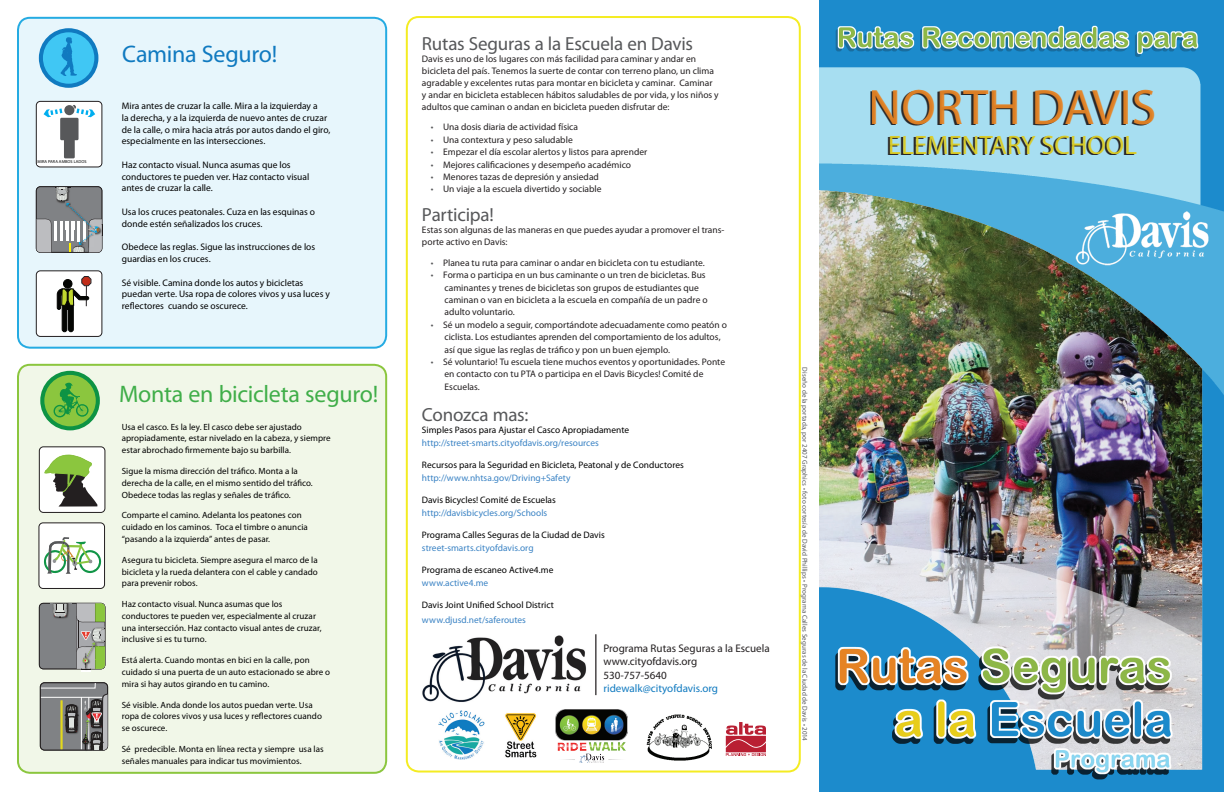
<style>
.page{position:relative;width:1224px;height:792px;background:#fff}
.page>*{position:absolute;margin:0;border:0;box-sizing:border-box;transform-origin:0 0}
.t1{font:50px "Myriad Pro";color:#e58324}
.t2{font:26.8px "Myriad Pro";color:#dccc22}
.t3{font:24px "Myriad Pro";letter-spacing:-.01em;color:#40ae49}
.t4{font:24px "Myriad Pro";letter-spacing:-.015em;color:#107ac0}
.t5{font:19px "Myriad Pro";letter-spacing:-.01em;color:#57585a}
.t6{font:11.1px/13.3px "Gotham";color:#231f20}
.t7{font:700 11.1px "Gotham";color:#231f20}
.t8{font:11.1px "Gotham";color:#107ac0}
.t9{font:9.5px/12.4px "Myriad Pro";color:#231f20}
.t10{font:9.5px/11.8px "Myriad Pro";color:#000}
.t11{font:9.4px "Myriad Pro";color:#000}
.t12{font:9.4px "Myriad Pro";color:#3982c4}
.t13{font:9px/11.8px "Myriad Pro";letter-spacing:.005em;color:#000}
.t14{font:7px "Myriad Pro";letter-spacing:.01em;color:#57585a}
.t15{font:4.5px "Myriad Pro";color:#231f20}
.t16{font:4.3px "Myriad Pro";letter-spacing:.02em;color:#000}
.s1{color:#57585a}
</style>
<div class="page">
<div style="left:406px;top:16px;width:395px;height:757px;border:2px solid #f4ec23;border-radius:12px"></div>
<div style="left:18px;top:365px;width:368px;height:408px;background:#f1f7e8;border-radius:12px"></div>
<div style="left:17px;top:364px;width:370px;height:410px;border:2px solid #8bc63e;border-radius:12px"></div>
<div style="left:18px;top:18px;width:368px;height:330px;background:#e7f6fc;border-radius:12px"></div>
<div style="left:17px;top:17px;width:370px;height:332px;border:2px solid #25abe2;border-radius:12px"></div>
<div style="left:39px;top:28px;width:59px;height:60px;background:#107ac0;border-radius:50%"></div>
<div style="left:43px;top:32px;width:51px;height:52px;background:#40c7f4;border-radius:50%"></div>
<svg style="left:60px;top:37px;width:17px;height:39px"></svg>
<svg style="left:40px;top:371px;width:60px;height:59px"></svg>
<div style="left:44px;top:375px;width:52px;height:51px;background:#8bc63e;border-radius:50%"></div>
<svg style="left:54px;top:383px;width:35px;height:34px"></svg>
<svg style="left:36px;top:186px;width:67px;height:67px;background:#919496"></svg>
<div style="left:36px;top:271px;width:66px;height:65px;background:#fff;border-radius:4px"></div>
<div style="left:36px;top:270px;width:66px;height:67px;border:1px solid #231f20;border-radius:4px"></div>
<svg style="left:57px;top:276px;width:34px;height:56px"></svg>
<div style="left:36px;top:101px;width:66px;height:66px;background:#fff;border-radius:4px"></div>
<div style="left:36px;top:101px;width:66px;height:66px;border:1px solid #231f20;border-radius:4px"></div>
<div style="left:60px;top:118px;width:19px;height:22px;background:#57585a"></div>
<div style="left:64px;top:134px;width:11px;height:24px;background:#57585a"></div>
<svg style="left:43px;top:105px;width:53px;height:14px"></svg>
<div style="left:39px;top:447px;width:66px;height:65px;background:#fff;border-radius:4px"></div>
<div style="left:39px;top:446px;width:66px;height:67px;border:1px solid #231f20;border-radius:4px"></div>
<svg style="left:44px;top:454px;width:53px;height:53px"></svg>
<svg style="left:39px;top:603px;width:66px;height:68px;background:#8f9489"></svg>
<div style="left:40px;top:682px;width:68px;height:69px;border:1px solid #231f20;border-radius:4px"></div>
<svg style="left:41px;top:683px;width:67px;height:68px;background:#7f7e7b"></svg>
<div style="left:39px;top:523px;width:66px;height:65px;background:#fff;border-radius:4px"></div>
<div style="left:38px;top:522px;width:67px;height:67px;border:1px solid #231f20;border-radius:4px"></div>
<svg style="left:43px;top:537px;width:59px;height:37px"></svg>
<img style="left:819px;top:0;width:405px;height:792px">
<img style="left:505px;top:713px;width:32px;height:45px">
<img style="left:556px;top:710px;width:72px;height:52px">
<img style="left:646px;top:714px;width:66px;height:47px">
<svg style="left:726px;top:722px;width:40px;height:34px"></svg>
<img style="left:422px;top:635px;width:165px;height:67px">
<hr style="left:595px;top:634px;width:1px;height:61px;background:#231f20">
<img style="left:438px;top:710px;width:47px;height:49px">
<hr style="left:38px;top:160px;width:63px;height:4px;background:#fff">
<p class="t16" style="left:38px;top:159px;width:51px">MIRA PARA AMBOS LADOS</p>
<p class="t15" style="left:38px;top:160px;width:55px">CHECK BO TH DIRECTIONS</p>
<h3 class="t4" style="left:122px;top:39px;width:156px">Camina Seguro!</h3>
<p class="t10" style="left:122px;top:100px;width:210px">Mira antes de cruzar la calle. Mira a la izquierday a<br>la derecha, y a la izquierda de nuevo antes de cruzar de la calle, o mira hacia atrás por autos dando el giro, especialmente en las intersecciones.</p>
<p class="t10" style="left:122px;top:159px;width:189px">Haz contacto visual. Nunca asumas que los conductores te pueden ver. Haz contacto visual antes de cruzar la calle.</p>
<p class="t10" style="left:122px;top:206px;width:195px">Usa los cruces peatonales. Cuza en las esquinas o donde estén señalizados los cruces.</p>
<p class="t10" style="left:122px;top:241px;width:195px">Obedece las reglas. Sigue las instrucciones de los guardias en los cruces.</p>
<p class="t10" style="left:122px;top:276px;width:210px">Sé visible. Camina donde los autos y bicicletas puedan verte. Usa ropa de colores vivos y usa luces y reflectores cuando se oscurece.</p>
<h3 class="t3" style="left:119px;top:379px;width:261px">Monta en bicicleta seguro!</h3>
<p class="t13" style="left:122px;top:421px;width:210px">Usa el casco. Es la ley. El casco debe ser ajustado apropiadamente, estar nivelado en la cabeza, y siempre estar abrochado firmemente bajo su barbilla.</p>
<p class="t13" style="left:122px;top:465px;width:193px">Sigue la misma dirección del tráfico. Monta a la derecha de la calle, en el mismo sentido del tráfico.<br>Obedece todas las reglas y señales de tráfico.</p>
<p class="t13" style="left:122px;top:509px;width:188px">Comparte el camino. Adelanta los peatones con cuidado en los caminos. Toca el timbre o anuncia “pasando a la izquierda” antes de pasar.</p>
<p class="t13" style="left:122px;top:554px;width:198px;text-align:justify">Asegura tu bicicleta. Siempre asegura el marco de la bicicleta y la rueda delantera con el cable y candado para prevenir robos.</p>
<p class="t13" style="left:122px;top:598px;width:201px">Haz contacto visual. Nunca asumas que los conductores te pueden ver, especialmente al cruzar una intersección. Haz contacto visual antes de cruzar, inclusive si es tu turno.</p>
<p class="t13" style="left:122px;top:654px;width:210px">Está alerta. Cuando montas en bici en la calle, pon cuidado si una puerta de un auto estacionado se abre o mira si hay autos girando en tu camino.</p>
<p class="t13" style="left:122px;top:698px;width:202px">Sé visible. Anda donde los autos puedan verte. Usa ropa de colores vivos y usa luces y reflectores cuando se oscurece.</p>
<p class="t13" style="left:122px;top:743px;width:203px">Sé predecible. Monta en línea recta y siempre usa las señales manuales para indicar tus movimientos.</p>
<h3 class="t5" style="left:422px;top:32px;width:272px">Rutas Seguras a la Escuela en Davis</h3>
<p class="t9" style="left:422px;top:53px;width:298px;line-height:12px">Davis es uno de los lugares con más facilidad para caminar y andar en bicicleta del país. Tenemos la suerte de contar con terreno plano, un clima agradable y excelentes rutas para montar en bicicleta y caminar. Caminar y andar en bicicleta establecen hábitos saludables de por vida, y los niños y adultos que caminan o andan en bicicleta pueden disfrutar de:</p>
<p class="t9" style="left:431px;top:121px;width:149px"><span class="s1">•</span> Una dosis diaria de actividad física</p>
<p class="t9" style="left:431px;top:133px;width:143px"><span class="s1">•</span> Una contextura y peso saludable</p>
<p class="t9" style="left:431px;top:146px;width:218px"><span class="s1">•</span> Empezar el día escolar alertos y listos para aprender</p>
<p class="t9" style="left:431px;top:158px;width:202px"><span class="s1">•</span> Mejores calificaciones y desempeño académico</p>
<p class="t9" style="left:431px;top:171px;width:170px"><span class="s1">•</span> Menores tazas de depresión y ansiedad</p>
<p class="t9" style="left:431px;top:183px;width:172px"><span class="s1">•</span> Un viaje a la escuela divertido y sociable</p>
<h3 class="t5" style="left:422px;top:203px;width:73px">Participa!</h3>
<p class="t9" style="left:422px;top:224px;width:304px;line-height:12px">Estas son algunas de las maneras en que puedes ayudar a promover el trans&shy;porte activo en Davis:</p>
<p class="t9" style="left:431px;top:256px;width:275px"><span class="s1">•</span> Planea tu ruta para caminar o andar en bicicleta con tu estudiante.</p>
<p class="t9" style="left:444px;top:269px;width:265px;text-indent:-13px"><span class="s1">•</span> Forma o participa en un bus caminante o un tren de bicicletas. Bus caminantes y trenes de bicicletas son grupos de estudiantes que caminan o van en bicicleta a la escuela en compañía de un padre o adulto voluntario.</p>
<p class="t9" style="left:444px;top:318px;width:284px;text-indent:-13px"><span class="s1">•</span> Sé un modelo a seguir, comportándote adecuadamente como peatón o ciclista. Los estudiantes aprenden del comportamiento de los adultos, así que sigue las reglas de tráfico y pon un buen ejemplo.</p>
<p class="t9" style="left:444px;top:356px;width:282px;text-indent:-13px"><span class="s1">•</span> Sé voluntario! Tu escuela tiene muchos eventos y oportunidades. Ponte en contacto con tu PTA o participa en el Davis Bicycles! Comité de<br>Escuelas.</p>
<h3 class="t5" style="left:422px;top:403px;width:108px">Conozca mas:</h3>
<p class="t11" style="left:422px;top:424px;width:209px">Simples Pasos para Ajustar el Casco Apropiadamente</p>
<p class="t12" style="left:422px;top:437px;width:178px">http://street-smarts.cityofdavis.org/resources</p>
<p class="t11" style="left:422px;top:459px;width:263px">Recursos para la Seguridad en Bicicleta, Peatonal y de Conductores</p>
<p class="t12" style="left:422px;top:472px;width:150px">http://www.nhtsa.gov/Driving+Safety</p>
<p class="t11" style="left:422px;top:494px;width:135px">Davis Bicycles! Comité de Escuelas</p>
<p class="t12" style="left:422px;top:507px;width:127px">http://davisbicycles.org/Schools</p>
<p class="t11" style="left:422px;top:529px;width:184px">Programa Calles Seguras de la Ciudad de Davis</p>
<p class="t12" style="left:422px;top:542px;width:113px">street-smarts.cityofdavis.org</p>
<p class="t11" style="left:422px;top:564px;width:133px">Programa de escaneo Active4.me</p>
<p class="t12" style="left:422px;top:577px;width:68px">www.active4.me</p>
<p class="t11" style="left:422px;top:599px;width:133px">Davis Joint Unified School District</p>
<p class="t12" style="left:422px;top:614px;width:106px">www.djusd.net/saferoutes</p>
<p class="t7" style="left:603px;top:641px;width:168px">Programa Rutas Seguras a la Escuela</p>
<p class="t6" style="left:603px;top:655px;width:95px">www.cityofdavis.org<br>530-757-5640</p>
<p class="t8" style="left:603px;top:681px;width:116px">ridewalk@cityofdavis.org</p>
<p class="t14" style="left:809px;top:367px;width:375px;rotate:90deg">Diseño de la portada, por 2407 Graphics • foto cortesía de David Phillips • Programa Calles Seguras de la Ciudad de Davis • 2014</p>
<h1 class="t1" style="left:869px;top:76px;width:289px">NORTH DAVIS</h1>
<h2 class="t2" style="left:888px;top:128px;width:250px">ELEMENTARY SCHOOL</h2>
</div>
